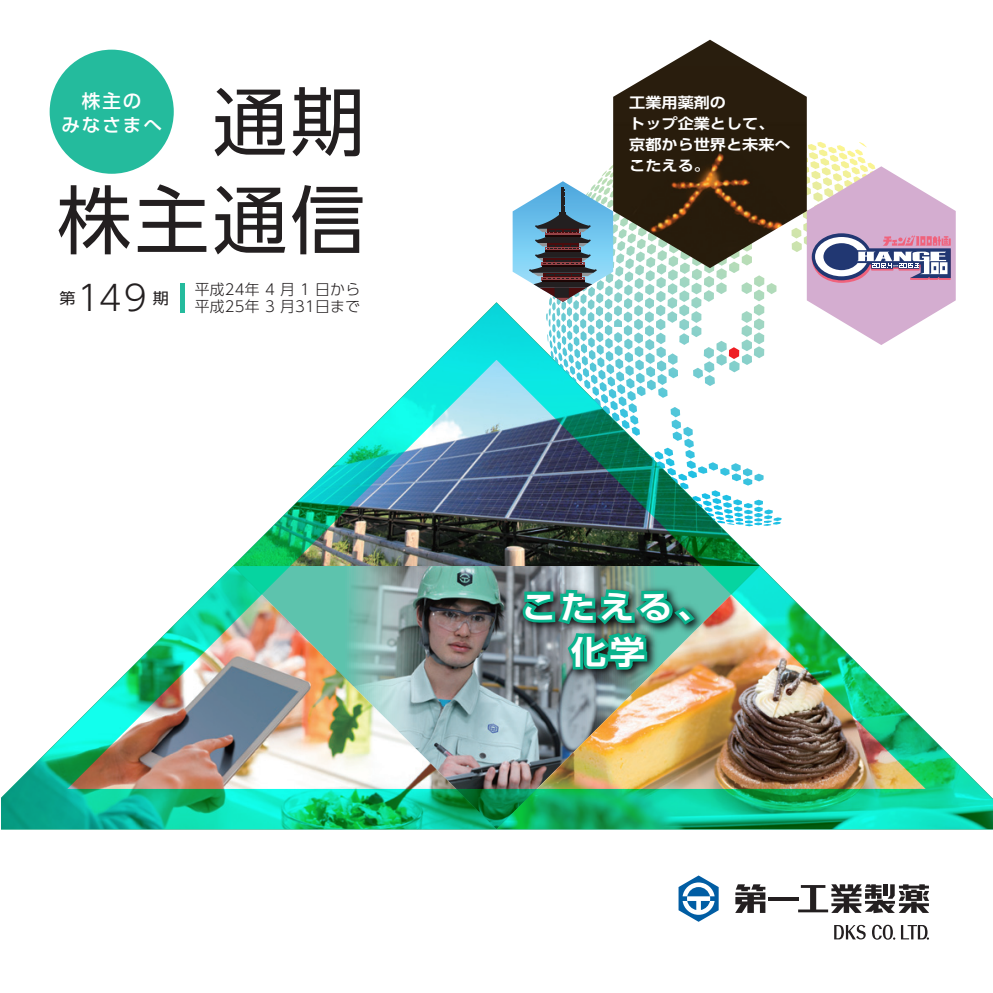
<style>
.page{position:relative;width:993px;height:993px;background:#fff}
.page>*{position:absolute;margin:0;border:0;box-sizing:border-box;transform-origin:0 0}
.t1{font:74.38px/98px "UD Shin Go Pro";letter-spacing:.045em;color:#231f20;text-align:right}
.t2{font:300 34.65px "UD Shin Go Pro";color:#231f20}
.t3{font:700 31.85px/44.8px "UD Shin Go Pro De";letter-spacing:.1em;color:#fff;text-align:center;scale:1.11 1}
.t4{font:500 18.55px/23.6px "UD Shin Go Pro";letter-spacing:.1em;color:#fff;text-align:center}
.t5{font:15.4px "UD Shin Go Pro";color:#231f20;scale:1.05 1}
.t6{font:300 14.88px/17.3px "UD Shin Go Pro";letter-spacing:.01em;color:#231f20}
.t7{font:700 14.53px/21px "UD Shin Go Pro De";color:#fff;scale:1.11 1}
</style>
<div class="page">
<div style="left:180px;top:283px;width:5px;height:30px;background:#24bb9d"></div>
<img style="left:613px;top:40px;width:193px;height:69px">
<svg style="left:768px;top:897px;width:29px;height:3px"></svg>
<svg style="left:735px;top:884px;width:30px;height:28px"></svg>
<svg style="left:797px;top:884px;width:131px;height:28px"></svg>
<svg style="left:678px;top:875px;width:40px;height:46px"></svg>
<svg style="left:512px;top:109px;width:443px;height:193px"></svg>
<div style="left:50px;top:50px;width:124px;height:124px;background:#24bb9d;border-radius:50%"></div>
<img style="left:1px;top:302px;width:991px;height:527px">
<svg style="left:872px;top:924px;width:56px;height:15px"></svg>
<svg style="left:834px;top:924px;width:31px;height:15px"></svg>
<h1 class="t1" style="left:57px;top:70px;width:309px">　通期株主通信</h1>
<p class="t5" style="left:60px;top:285px;width:17px">第</p>
<h2 class="t2" style="left:77px;top:270px;width:71px">149</h2>
<p class="t5" style="left:153px;top:285px;width:17px">期</p>
<p class="t4" style="left:61px;top:89px;width:102px">株主の<br>みなさまへ</p>
<p class="t6" style="left:195px;top:280px;width:167px">平成24年 4 月 1 日から平成25年 3 月31日まで</p>
<p class="t7" style="left:629px;top:91px;width:147px">工業用薬剤の<br>トップ企業として、京都から世界と未来へこたえる。</p>
<h3 class="t3" style="left:521px;top:583px;width:173px">こたえる、化学</h3>
</div>
